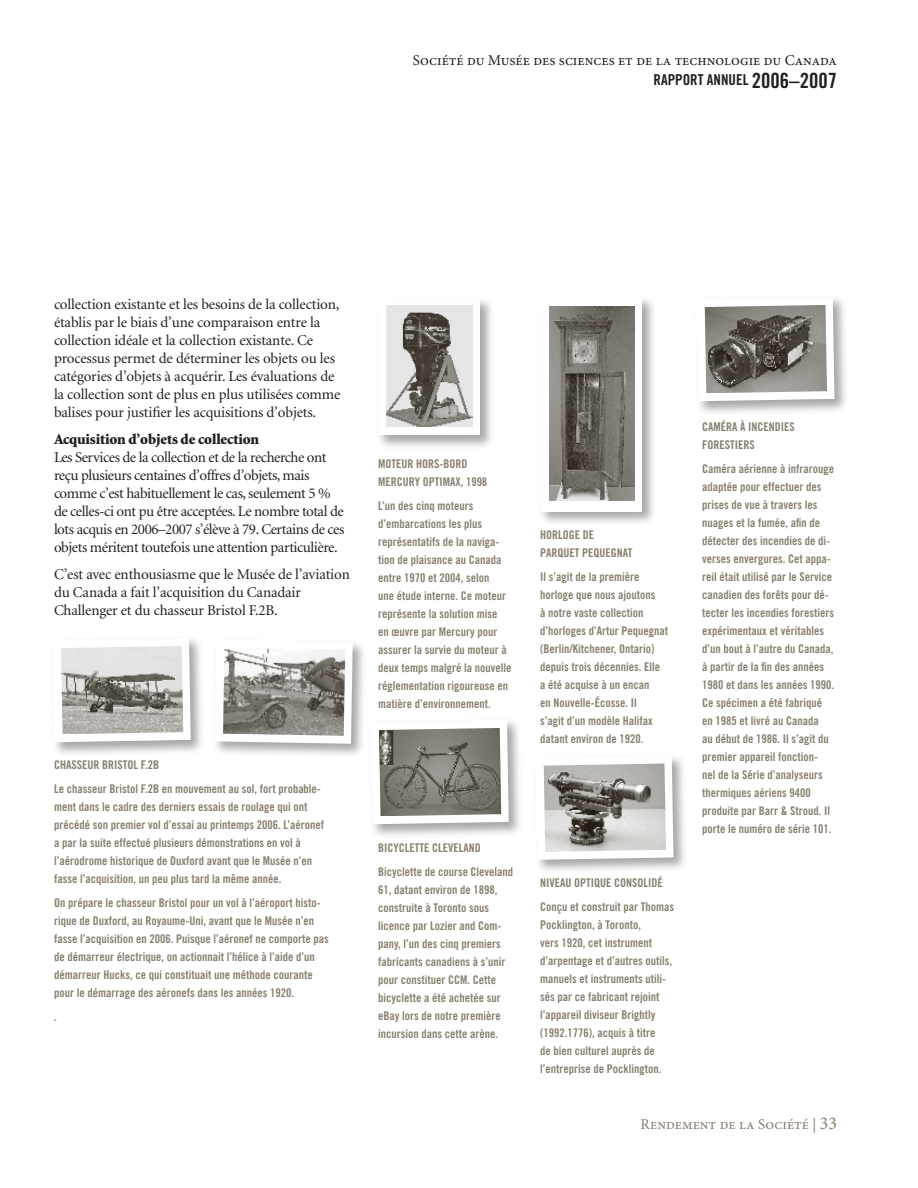
<style>
.page{position:relative;width:918px;height:1188px;background:#fff}
.page>*{position:absolute;margin:0;border:0;box-sizing:border-box;transform-origin:0 0}
.t1{font:21px "Trade Gothic Bold Cond Twenty";color:#231f20}
.t2{font:15px/18px "Minion";letter-spacing:-.015em;color:#231f20}
.t3{font:15px "Minion Pro";color:#231f20}
.t4{font:900 15px "Minion";letter-spacing:-.01em;color:#231f20}
.t5{font:15px "Minion Pro";color:#887f6f}
.t6{font:15px "Trade Gothic Bold Cond Twenty";color:#231f20}
.t7{font:12px/18px "Trade Gothic Bold Cond Twenty";color:#887f6f}
.s1{font-size:18px}
</style>
<div class="page">
<div style="left:49px;top:635px;width:158px;height:123px;background:#231f20;opacity:.4"></div>
<svg style="left:52px;top:638px;width:139px;height:104px"></svg>
<img style="left:61px;top:646px;width:122px;height:88px">
<div style="left:211px;top:636px;width:158px;height:124px;background:#231f20;opacity:.4"></div>
<svg style="left:214px;top:639px;width:139px;height:105px"></svg>
<img style="left:223px;top:647px;width:122px;height:89px">
<div style="left:375px;top:296px;width:121px;height:155px;background:#231f20;opacity:.4"></div>
<div style="left:378px;top:298px;width:102px;height:137px;background:#fff"></div>
<img style="left:386px;top:306px;width:86px;height:121px">
<div style="left:693px;top:294px;width:157px;height:123px;background:#231f20;opacity:.4"></div>
<svg style="left:696px;top:297px;width:139px;height:104px"></svg>
<img style="left:705px;top:305px;width:122px;height:88px">
<div style="left:537px;top:294px;width:121px;height:233px;background:#231f20;opacity:.4"></div>
<div style="left:540px;top:297px;width:102px;height:214px;background:#fff"></div>
<img style="left:549px;top:306px;width:85px;height:195px">
<div style="left:367px;top:717px;width:158px;height:123px;background:#231f20;opacity:.4"></div>
<svg style="left:370px;top:720px;width:139px;height:104px"></svg>
<img style="left:379px;top:728px;width:122px;height:88px">
<div style="left:532px;top:753px;width:157px;height:123px;background:#231f20;opacity:.4"></div>
<svg style="left:535px;top:756px;width:139px;height:104px"></svg>
<img style="left:544px;top:764px;width:122px;height:88px">
<p class="t3" style="left:413px;top:50px;width:426px">Société du Musée des sciences et de la technologie du Canada</p>
<p class="t6" style="left:654px;top:71px;width:16px">RAPPO</p>
<p class="t6" style="left:690px;top:71px;width:25px">RT ANNUEL</p>
<h1 class="t1" style="left:752px;top:68px;width:87px">2006–2007</h1>
<p class="t2" style="left:54px;top:296px;width:288px">collection existante et les besoins de la collection, établis par le biais d’une comparaison entre la collection idéale et la collection existante. Ce processus permet de déterminer les objets ou les catégories d’objets à acquérir. Les évaluations de la collection sont de plus en plus utilisées comme balises pour justifier les acquisitions d’objets.</p>
<p class="t4" style="left:54px;top:432px;width:207px">Acquisition d’objets de collection</p>
<p class="t2" style="left:54px;top:449px;width:292px">Les Services de la collection et de la recherche ont reçu plusieurs centaines d’offres d’objets, mais comme c’est habituellement le cas, seulement 5 % de celles-ci ont pu être acceptées. Le nombre total de lots acquis en 2006–2007 s’élève à 79. Certains de ces objets méritent toutefois une attention particulière.</p>
<p class="t2" style="left:54px;top:566px;width:297px">C’est avec enthousiasme que le Musée de l’aviation du Canada a fait l’acquisition du Canadair<br>Challenger et du chasseur Bristol F.2B.</p>
<p class="t7" style="left:54px;top:752px;width:268px;line-height:24px">Chasseur Bristol F.2B<br>Le chasseur Bristol F.2B en mouvement au sol, fort probable-</p>
<p class="t7" style="left:54px;top:797px;width:271px">ment dans le cadre des derniers essais de roulage qui ont précédé son premier vol d’essai au printemps 2006. L’aéronef a par la suite effectué plusieurs démonstrations en vol à l’aérodrome historique de Duxford avant que le Musée n’en fasse l’acquisition, un peu plus tard la même année.</p>
<p class="t7" style="left:54px;top:893px;width:276px">On prépare le chasseur Bristol pour un vol à l’aéroport histo&shy;rique de Duxford, au Royaume-Uni, avant que le Musée n’en fasse l’acquisition en 2006. Puisque l’aéronef ne comporte pas de démarreur électrique, on actionnait l’hélice à l’aide d’un démarreur Hucks, ce qui constituait une méthode courante pour le démarrage des aéronefs dans les années 1920.</p>
<p class="t7" style="left:54px;top:1007px;width:4px">.</p>
<p class="t7" style="left:378px;top:455px;width:111px">Moteur hors-bord<br>Merc ury OptiMax, 1998</p>
<p class="t7" style="left:378px;top:497px;width:135px">L’un des cinq moteurs d’embarcations les plus représentatifs de la naviga&shy;tion de plaisance au Canada entre 1970 et 2004, selon<br>une étude interne. Ce moteur représente la solution mise<br>en œuvre par Mercury pour assurer la survie du moteur à deux temps malgré la nouvelle réglementation rigoureuse en matière d’environnement.</p>
<p class="t7" style="left:378px;top:836px;width:136px;line-height:24px">Bicyclette Cleveland<br>Bicyclette de course Cleveland</p>
<p class="t7" style="left:378px;top:881px;width:129px">61, datant environ de 1898, construite à Toronto sous licence par Lozier and Com&shy;pany, l’un des cinq premiers fabricants canadiens à s’unir pour constituer CCM. Cette bicyclette a été achetée sur eBay lors de notre première incursion dans cette arène.</p>
<p class="t7" style="left:540px;top:525px;width:94px">Horloge de parquet Pequegnat</p>
<p class="t7" style="left:540px;top:567px;width:129px">Il s’agit de la première horloge que nous ajoutons<br>à notre vaste collection d’horloges d’Artur Pequegnat (Berlin/Kitchener, Ontario) depuis trois décennies. Elle a été acquise à un encan<br>en Nouvelle-Écosse. Il<br>s’agit d’un modèle Halifax datant environ de 1920.</p>
<p class="t7" style="left:540px;top:870px;width:135px;line-height:24px">Niveau optique consolidé<br>Conçu et construit par Thomas</p>
<p class="t7" style="left:540px;top:915px;width:133px">Pocklington, à Toronto,<br>vers 1920, cet instrument d’arpentage et d’autres outils, manuels et instruments utili&shy;sés par ce fabricant rejoint l’appareil diviseur Brightly (1992.1776), acquis à titre<br>de bien culturel auprès de l’entreprise de Pocklington.</p>
<p class="t7" style="left:702px;top:418px;width:93px">Caméra à incendies forestiers</p>
<p class="t7" style="left:702px;top:460px;width:133px">Caméra aérienne à infrarouge adaptée pour effectuer des prises de vue à travers les nuages et la fumée, afin de détecter des incendies de di&shy;verses envergures. Cet appa&shy;reil était utilisé par le Service canadien des forêts pour dé&shy;tecter les incendies forestiers expérimentaux et véritables d’un bout à l’autre du Canada, à partir de la fin des années<br>1980 et dans les années 1990.<br>Ce spécimen a été fabriqué en 1985 et livré au Canada<br>au début de 1986. Il s’agit du premier appareil fonction&shy;nel de la Série d’analyseurs thermiques aériens 9400 produite par Barr &amp; Stroud. Il porte le numéro de série 101.</p>
<p class="t5" style="left:641px;top:1114px;width:188px">Rendement de la Société | <span class="s1">33</span></p>
</div>
